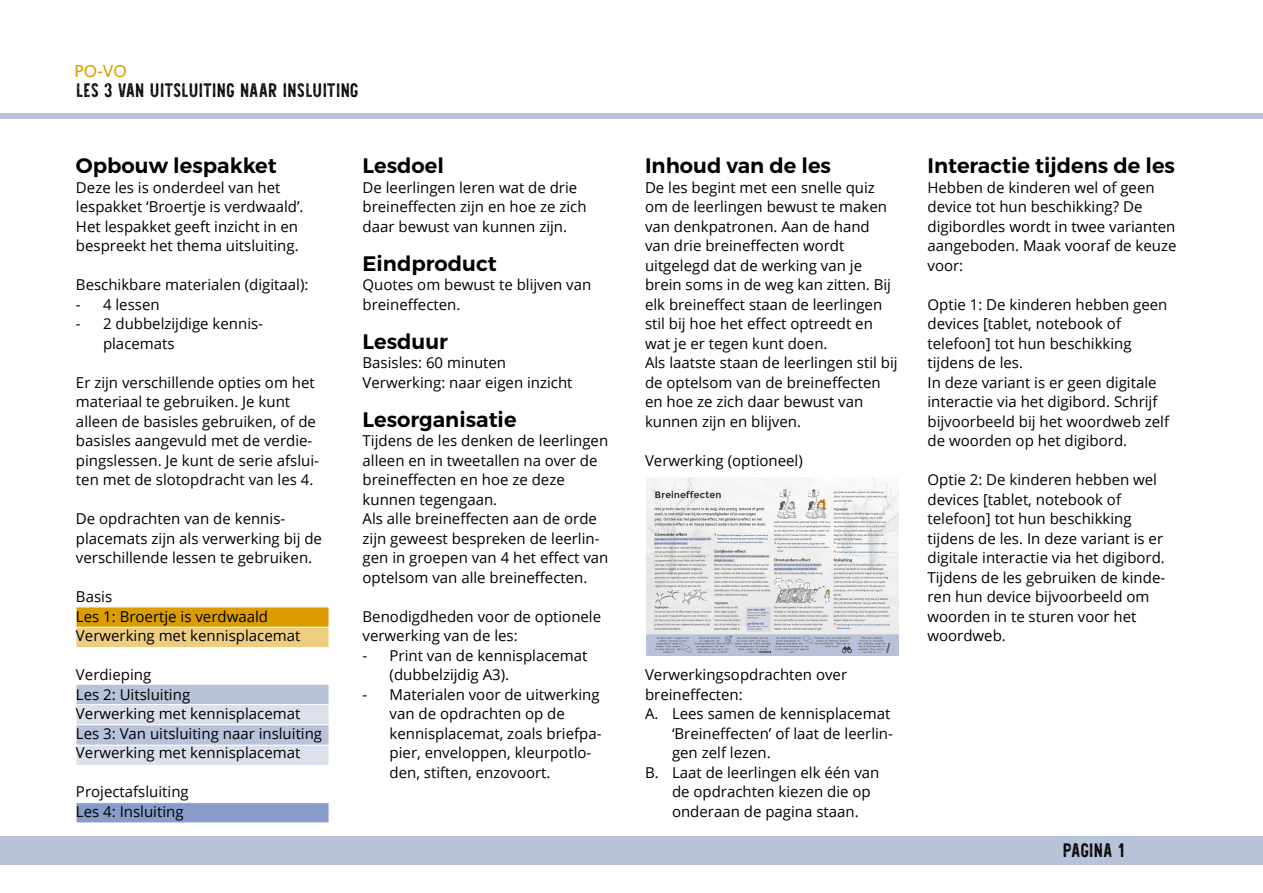
<style>
.page{position:relative;width:1263px;height:893px;background:#fff}
.page>*{position:absolute;margin:0;border:0;box-sizing:border-box;transform-origin:0 0}
.t1{font:600 21px "Montserrat";color:#000}
.t2{font:19.5px "Shaimus Printed";letter-spacing:-.02em;color:#000}
.t3{font:18px "Seravek";color:#dc9d00}
.t4{font:15px/19.5px "Open Sans";color:#000}
</style>
<div class="page">
<div style="left:0;top:836px;width:1263px;height:29px;background:#b8c2d9"></div>
<div style="left:0;top:113px;width:1263px;height:6px;background:#b8c2d9"></div>
<div style="left:76px;top:802px;width:253px;height:21px;background:#889cca;border:1px solid #fff"></div>
<div style="left:76px;top:684px;width:253px;height:21px;background:#b8c2d9;border:1px solid #fff"></div>
<div style="left:76px;top:704px;width:253px;height:21px;background:#dbe0ec;border:1px solid #fff"></div>
<div style="left:76px;top:724px;width:253px;height:22px;background:#b8c2d9;border:1px solid #fff"></div>
<div style="left:76px;top:745px;width:253px;height:21px;background:#dbe0ec;border:1px solid #fff"></div>
<div style="left:76px;top:607px;width:253px;height:21px;background:#dc9d00"></div>
<div style="left:76px;top:627px;width:253px;height:21px;background:#edce80;border:1px solid #fff"></div>
<img style="left:646px;top:477px;width:252px;height:178px">
<p class="t3" style="left:75px;top:57px;width:54px">PO-VO</p>
<h2 class="t2" style="left:76px;top:76px;width:284px">LES 3 VAN UITSLUITING NAAR INSLUITING</h2>
<h1 class="t1" style="left:76px;top:153px;width:202px">Opbouw lespakket</h1>
<p class="t4" style="left:76px;top:177px;width:229px">Deze les is onderdeel van het lespakket ‘Broertje is verdwaald’.<br>Het lespakket geeft inzicht in en bespreekt het thema uitsluiting.</p>
<p class="t4" style="left:76px;top:274px;width:234px">Beschikbare materialen (digitaal):</p>
<p class="t4" style="left:76px;top:294px;width:85px">- 4 lessen</p>
<p class="t4" style="left:103px;top:313px;width:162px;text-indent:-27px">- 2 dubbelzijdige kennis&shy;placemats</p>
<p class="t4" style="left:76px;top:372px;width:244px">Er zijn verschillende opties om het materiaal te gebruiken. Je kunt alleen de basisles gebruiken, of de basisles aangevuld met de verdie&shy;pingslessen. Je kunt de serie afslui&shy;ten met de slotopdracht van les 4.</p>
<p class="t4" style="left:76px;top:508px;width:247px">De opdrachten van de kennis&shy;placemats zijn als verwerking bij de verschillende lessen te gebruiken.</p>
<p class="t4" style="left:76px;top:586px;width:226px">Basis<br>Les 1: Broertje is verdwaald<br>Verwerking met kennisplacemat</p>
<p class="t4" style="left:76px;top:664px;width:248px">Verdieping<br>Les 2: Uitsluiting<br>Verwerking met kennisplacemat<br>Les 3: Van uitsluiting naar insluiting<br>Verwerking met kennisplacemat</p>
<p class="t4" style="left:76px;top:781px;width:114px">Projectafsluiting<br>Les 4: Insluiting</p>
<h1 class="t1" style="left:363px;top:153px;width:83px">Lesdoel</h1>
<p class="t4" style="left:363px;top:177px;width:226px">De leerlingen leren wat de drie breineffecten zijn en hoe ze zich daar bewust van kunnen zijn.</p>
<h1 class="t1" style="left:363px;top:250px;width:136px">Eindproduct</h1>
<p class="t4" style="left:363px;top:275px;width:230px">Quotes om bewust te blijven van breineffecten.</p>
<h1 class="t1" style="left:363px;top:328px;width:87px">Lesduur</h1>
<p class="t4" style="left:363px;top:353px;width:211px">Basisles: 60 minuten<br>Verwerking: naar eigen inzicht</p>
<h1 class="t1" style="left:363px;top:406px;width:155px">Lesorganisatie</h1>
<p class="t4" style="left:363px;top:431px;width:247px">Tijdens de les denken de leerlingen alleen en in tweetallen na over de breineffecten en hoe ze deze kunnen tegengaan.<br>Als alle breineffecten aan de orde zijn geweest bespreken de leerlin&shy;gen in groepen van 4 het effect van optelsom van alle breineffecten.</p>
<p class="t4" style="left:363px;top:606px;width:240px">Benodigdheden voor de optionele verwerking van de les:</p>
<p class="t4" style="left:390px;top:645px;width:199px;text-indent:-27px">- Print van de kennisplacemat (dubbelzijdig A3).</p>
<p class="t4" style="left:390px;top:684px;width:213px;text-indent:-27px">- Materialen voor de uitwerking van de opdrachten op de kennisplacemat, zoals briefpa&shy;pier, enveloppen, kleurpotlo&shy;den, stiften, enzovoort.</p>
<h1 class="t1" style="left:645px;top:153px;width:187px">Inhoud van de les</h1>
<p class="t4" style="left:645px;top:177px;width:254px">De les begint met een snelle quiz om de leerlingen bewust te maken van denkpatronen. Aan de hand van drie breineffecten wordt uitgelegd dat de werking van je brein soms in de weg kan zitten. Bij elk breineffect staan de leerlingen stil bij hoe het effect optreedt en wat je er tegen kunt doen.<br>Als laatste staan de leerlingen stil bij de optelsom van de breineffecten en hoe ze zich daar bewust van kunnen zijn en blijven.</p>
<p class="t4" style="left:645px;top:450px;width:159px">Verwerking (optioneel)</p>
<p class="t4" style="left:645px;top:665px;width:204px">Verwerkingsopdrachten over</p>
<p class="t4" style="left:645px;top:684px;width:99px">breineffecten:</p>
<p class="t4" style="left:645px;top:704px;width:247px">A. Lees samen de kennisplacemat</p>
<p class="t4" style="left:672px;top:723px;width:222px">‘Breineffecten’ of laat de leerlin-</p>
<p class="t4" style="left:672px;top:743px;width:100px">gen zelf lezen.</p>
<p class="t4" style="left:645px;top:762px;width:236px">B. Laat de leerlingen elk één van</p>
<p class="t4" style="left:672px;top:782px;width:200px">de opdrachten kiezen die op</p>
<p class="t4" style="left:672px;top:801px;width:188px">onderaan de pagina staan.</p>
<h1 class="t1" style="left:927px;top:153px;width:249px">Interactie tijdens de les</h1>
<p class="t4" style="left:927px;top:177px;width:251px">Hebben de kinderen wel of geen device tot hun beschikking? De digibordles wordt in twee varianten aangeboden. Maak vooraf de keuze voor:</p>
<p class="t4" style="left:927px;top:294px;width:243px">Optie 1: De kinderen hebben geen devices [tablet, notebook of telefoon] tot hun beschikking tijdens de les.<br>In deze variant is er geen digitale interactie via het digibord. Schrijf bijvoorbeeld bij het woordweb zelf de woorden op het digibord.</p>
<p class="t4" style="left:927px;top:470px;width:239px">Optie 2: De kinderen hebben wel devices [tablet, notebook of telefoon] tot hun beschikking tijdens de les. In deze variant is er digitale interactie via het digibord.<br>Tijdens de les gebruiken de kinde&shy;ren hun device bijvoorbeeld om woorden in te sturen voor het woordweb.</p>
<h2 class="t2" style="left:1063px;top:835px;width:63px">PAGINA 1</h2>
</div>
